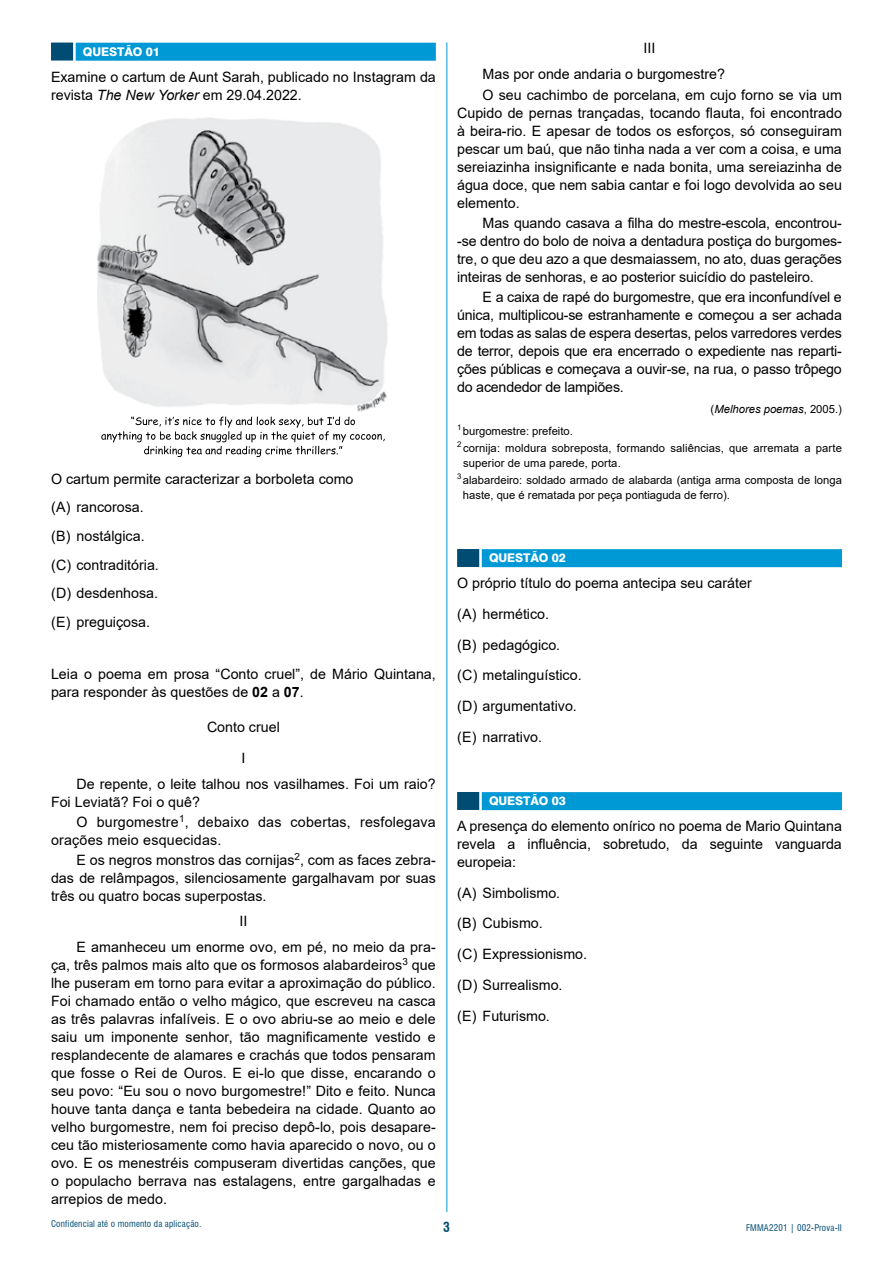
<style>
.page{position:relative;width:893px;height:1263px;background:#fff}
.page>*{position:absolute;margin:0;border:0;box-sizing:border-box;transform-origin:0 0}
.t1{font:14.25px/18px "Arial";color:#000}
.t2{font:700 condensed 13.5px "Swiss 721 BT";color:#004c73}
.t3{font:800 12px "Swiss 721 BT";letter-spacing:-.01em;color:#fff}
.t4{font:11.25px/17.1px "Arial";color:#000}
.t5{font:italic 11.25px "Arial";color:#000}
.t6{font:condensed 9px "Swiss 721 BT";letter-spacing:.02em;color:#004c73}
.s1{font-style:italic}
.s2{font-weight:700}
.s3{font-style:normal}
</style>
<div class="page">
<hr style="left:446px;top:43px;width:1px;height:1169px;background:#0098d5">
<div style="left:51px;top:43px;width:22px;height:18px;background:#004c73"></div>
<div style="left:76px;top:43px;width:360px;height:18px;background:#0098d5"></div>
<svg style="left:101px;top:416px;width:284px;height:41px"></svg>
<img style="left:97px;top:117px;width:291px;height:295px">
<div style="left:457px;top:549px;width:22px;height:18px;background:#004c73"></div>
<div style="left:482px;top:549px;width:360px;height:18px;background:#0098d5"></div>
<div style="left:457px;top:792px;width:22px;height:18px;background:#004c73"></div>
<div style="left:482px;top:792px;width:360px;height:18px;background:#0098d5"></div>
<p class="t3" style="left:83px;top:44px;width:78px">QUESTÃO 01</p>
<p class="t1" style="left:51px;top:67px;width:386px">Examine o cartum de Aunt Sarah, publicado no Instagram da revista <span class="s1">The New Yorker</span> em 29.04.2022.</p>
<p class="t1" style="left:51px;top:464px;width:304px;line-height:28.7px">O cartum permite caracterizar a borboleta como (A) rancorosa.<br>(B) nostálgica.<br>(C) contraditória.<br>(D) desdenhosa.<br>(E) preguiçosa.</p>
<p class="t1" style="left:51px;top:665px;width:386px">Leia o poema em prosa “Conto cruel”, de Mário Quintana, para responder às questões de <span class="s2">02</span> a <span class="s2">07</span>.</p>
<p class="t1" style="left:207px;top:711px;width:74px;line-height:30.8px;text-align:center">Conto cruel<br>I</p>
<p class="t1" style="left:51px;top:775px;width:386px;text-indent:26px">De repente, o leite talhou nos vasilhames. Foi um raio?<br>Foi Leviatã? Foi o quê?</p>
<p class="t1" style="left:51px;top:813px;width:386px;text-indent:26px">O burgomestre<sup>1</sup>, debaixo das cobertas, resfolegava orações meio esquecidas.</p>
<p class="t1" style="left:51px;top:851px;width:386px;text-align:justify;text-indent:26px">E os negros monstros das cornijas<sup>2</sup>, com as faces zebra&shy;das de relâmpagos, silenciosamente gargalhavam por suas três ou quatro bocas superpostas.</p>
<p class="t1" style="left:77px;top:907px;width:361px;line-height:26.5px;text-indent:163px">II<br>E amanheceu um enorme ovo, em pé, no meio da pra-</p>
<p class="t1" style="left:51px;top:956px;width:386px;text-align:justify">ça, três palmos mais alto que os formosos alabardeiros<sup>3</sup> que lhe puseram em torno para evitar a aproximação do público.<br>Foi chamado então o velho mágico, que escreveu na casca as três palavras infalíveis. E o ovo abriu-se ao meio e dele saiu um imponente senhor, tão magnificamente vestido e resplandecente de alamares e crachás que todos pensaram que fosse o Rei de Ouros. E ei-lo que disse, encarando o seu povo: “Eu sou o novo burgomestre!” Dito e feito. Nunca houve tanta dança e tanta bebedeira na cidade. Quanto ao velho burgomestre, nem foi preciso depô-lo, pois desapare&shy;ceu tão misteriosamente como havia aparecido o novo, ou o ovo. E os menestréis compuseram divertidas canções, que o populacho berrava nas estalagens, entre gargalhadas e arrepios de medo.</p>
<p class="t6" style="left:51px;top:1218px;width:152px">Confidencial até o momento da aplicação.</p>
<p class="t1" style="left:483px;top:35px;width:244px;line-height:26.5px;text-indent:161px">III<br>Mas por onde andaria o burgomestre?</p>
<p class="t1" style="left:457px;top:85px;width:386px;text-align:justify;text-indent:26px">O seu cachimbo de porcelana, em cujo forno se via um Cupido de pernas trançadas, tocando flauta, foi encontrado à beira-rio. E apesar de todos os esforços, só conseguiram pescar um baú, que não tinha nada a ver com a coisa, e uma sereiazinha insignificante e nada bonita, uma sereiazinha de água doce, que nem sabia cantar e foi logo devolvida ao seu elemento.</p>
<p class="t1" style="left:457px;top:214px;width:386px;text-align:justify;text-indent:26px">Mas quando casava a filha do mestre-escola, encontrou--se dentro do bolo de noiva a dentadura postiça do burgomes&shy;tre, o que deu azo a que desmaiassem, no ato, duas gerações inteiras de senhoras, e ao posterior suicídio do pasteleiro.</p>
<p class="t1" style="left:457px;top:288px;width:386px;text-align:justify;text-indent:26px">E a caixa de rapé do burgomestre, que era inconfundível e única, multiplicou-se estranhamente e começou a ser achada em todas as salas de espera desertas, pelos varredores verdes de terror, depois que era encerrado o expediente nas reparti&shy;ções públicas e começava a ouvir-se, na rua, o passo trôpego do acendedor de lampiões.</p>
<p class="t5" style="left:711px;top:402px;width:133px"><span class="s3">(</span>Melhores poemas<span class="s3">, 2005.)</span></p>
<p class="t4" style="left:457px;top:422px;width:386px"><sup>1</sup> burgomestre: prefeito.<br><sup>2</sup> cornija: moldura sobreposta, formando saliências, que arremata a parte</p>
<p class="t4" style="left:457px;top:454px;width:386px;text-indent:6px">superior de uma parede, porta.<br><sup>3</sup> alabardeiro: soldado armado de alabarda (antiga arma composta de longa</p>
<p class="t4" style="left:463px;top:486px;width:269px">haste, que é rematada por peça pontiaguda de ferro).</p>
<p class="t3" style="left:489px;top:551px;width:78px">QUESTÃO 02</p>
<p class="t1" style="left:457px;top:567px;width:296px;line-height:30.8px">O próprio título do poema antecipa seu caráter (A) hermético.<br>(B) pedagógico.<br>(C) metalinguístico.<br>(D) argumentativo.<br>(E) narrativo.</p>
<p class="t3" style="left:489px;top:794px;width:78px">QUESTÃO 03</p>
<p class="t1" style="left:457px;top:817px;width:386px;text-align:justify">A presença do elemento onírico no poema de Mario Quintana revela a influência, sobretudo, da seguinte vanguarda europeia:</p>
<p class="t1" style="left:457px;top:877px;width:132px;line-height:30.8px">(A) Simbolismo.<br>(B) Cubismo.<br>(C) Expressionismo. (D) Surrealismo.<br>(E) Futurismo.</p>
<p class="t2" style="left:443px;top:1219px;width:8px">3</p>
<p class="t6" style="left:746px;top:1222px;width:97px">FMMA2201 | 002-Prova-II</p>
</div>
